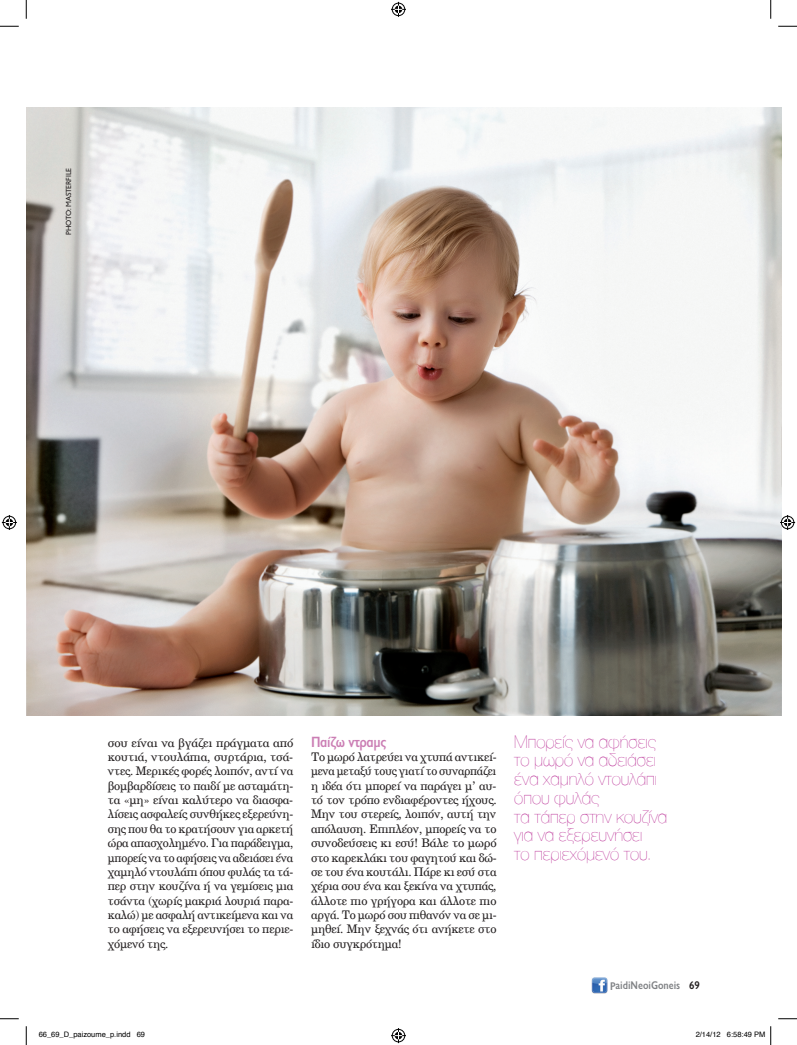
<style>
.page{position:relative;width:797px;height:1045px;background:#fff}
.page>*{position:absolute;margin:0;border:0;box-sizing:border-box;transform-origin:0 0}
.t1{font:100 18.75px/18.8px "CF Helvetica";color:#b41e8d}
.t2{font:700 15px "Gill Sans Hel Sem Con";letter-spacing:-.02em;color:#cb7eb4}
.t3{font:11.88px/14.4px "UB Century";letter-spacing:-.02em;color:#231f20;text-align:justify}
.t4{font:700 11.25px "Gill Sans Hel Sem Con";color:#808285}
.t5{font:7.5px "Helvetica";color:#000}
.t6{font:7.5px "Gill Sans Hel";letter-spacing:-.015em;color:#231f20}
.s1{color:#231f20}
</style>
<div class="page">
<img style="left:592px;top:977px;width:15px;height:16px">
<img style="left:26px;top:108px;width:755px;height:607px">
<svg style="left:0;top:25px;width:19px;height:2px"></svg>
<svg style="left:778px;top:25px;width:19px;height:2px"></svg>
<svg style="left:0;top:1018px;width:19px;height:1px"></svg>
<svg style="left:778px;top:1018px;width:19px;height:1px"></svg>
<svg style="left:25px;top:0;width:2px;height:19px"></svg>
<svg style="left:25px;top:1026px;width:2px;height:19px"></svg>
<svg style="left:770px;top:0;width:1px;height:19px"></svg>
<svg style="left:391px;top:2px;width:15px;height:15px"></svg>
<svg style="left:391px;top:1028px;width:15px;height:15px"></svg>
<svg style="left:2px;top:515px;width:15px;height:15px"></svg>
<svg style="left:780px;top:515px;width:15px;height:15px"></svg>
<svg style="left:770px;top:1026px;width:1px;height:19px"></svg>
<p class="t6" style="left:65px;top:235px;width:69px;rotate:-90deg">photo: MasterFiLe</p>
<p class="t3" style="left:108px;top:735px;width:187px">σου είναι να βγάζει πράγματα από κουτιά, ντουλάπια, συρτάρια, τσά&shy;ντες. Μερικές φορές λοιπόν, αντί να βομβαρδίσεις το παιδί με ασταμάτη&shy;τα «μη» είναι καλύτερο να διασφα&shy;λίσεις ασφαλείς συνθήκες εξερεύνη&shy;σης που θα το κρατήσουν για αρκετή ώρα απασχολημένο. Για παράδειγμα, μπορείς να το αφήσεις να αδειάσει ένα χαμηλό ντουλάπι όπου φυλάς τα τά&shy;περ στην κουζίνα ή να γεμίσεις μια τσάντα (χωρίς μακριά λουριά παρα&shy;καλώ) με ασφαλή αντικείμενα και να το αφήσεις να εξερευνήσει το περιε&shy;χόμενό της.</p>
<p class="t2" style="left:311px;top:733px;width:77px">Παίζω ντραμς</p>
<p class="t3" style="left:311px;top:749px;width:187px">Το μωρό λατρεύει να χτυπά αντικεί&shy;μενα μεταξύ τους γιατί το συναρπάζει η ιδέα ότι μπορεί να παράγει μ’ αυ&shy;τό τον τρόπο ενδιαφέροντες ήχους.<br>Μην του στερείς, λοιπόν, αυτή την απόλαυση. Επιπλέον, μπορείς να το συνοδεύσεις κι εσύ! Βάλε το μωρό στο καρεκλάκι του φαγητού και δώ&shy;σε του ένα κουτάλι. Πάρε κι εσύ στα χέρια σου ένα και ξεκίνα να χτυπάς, άλλοτε πιο γρήγορα και άλλοτε πιο αργά. Το μωρό σου πιθανόν να σε μι&shy;μηθεί. Μην ξεχνάς ότι ανήκετε στο ίδιο συγκρότημα!</p>
<h1 class="t1" style="left:514px;top:732px;width:154px">Μπορείς να αφήσεις το μωρό να αδειάσει ένα χαμηλό ντουλάπι όπου φυλάς<br>τα τάπερ στην κουζίνα για να εξερευνήσει<br>το περιεχόμενό του.</h1>
<p class="t4" style="left:610px;top:978px;width:91px">PaidiNeoiGoneis <span class="s1">69</span></p>
<p class="t5" style="left:39px;top:1028px;width:108px">66_69_D_paizoume_p.indd 69</p>
<p class="t5" style="left:695px;top:1028px;width:71px">2/14/12 6:58:49 PM</p>
</div>
